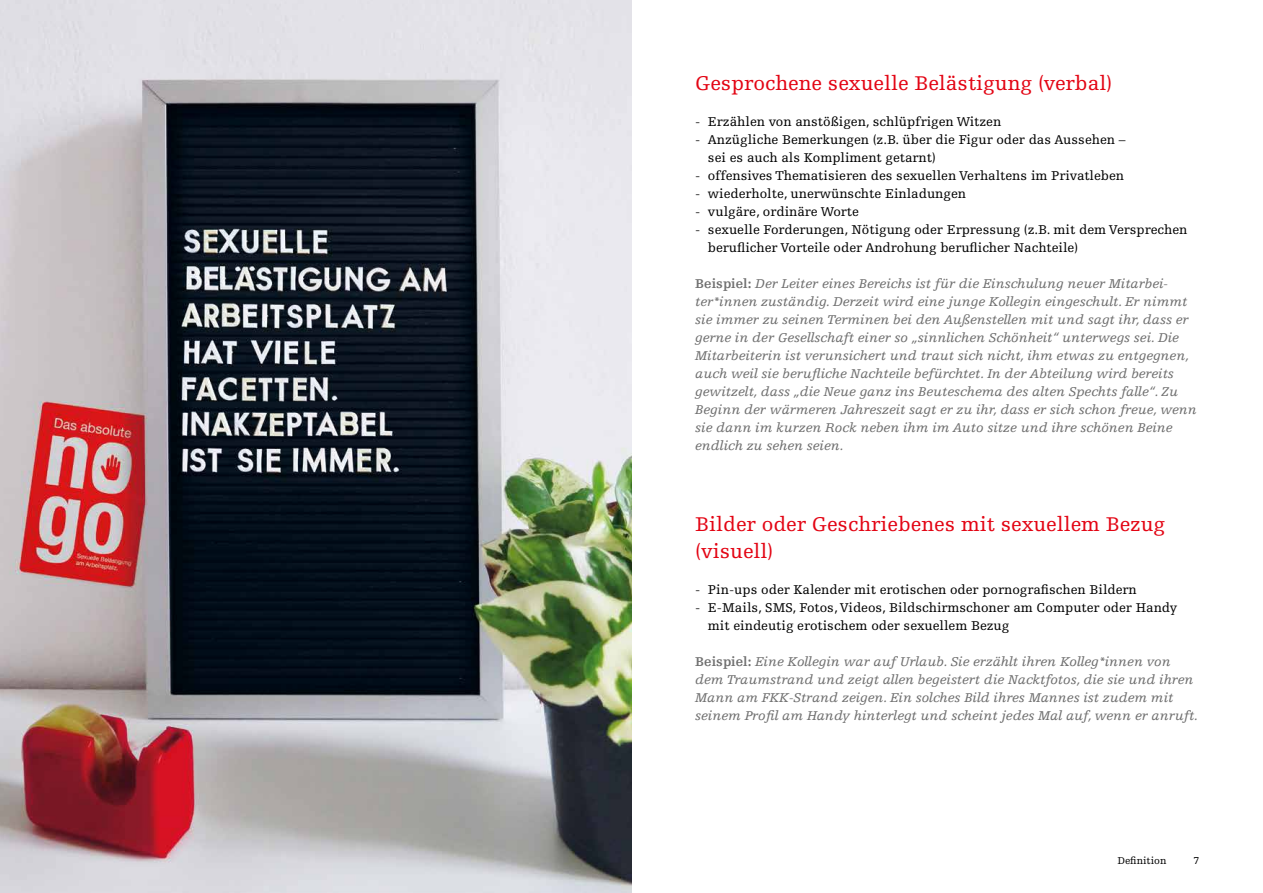
<style>
.page{position:relative;width:1263px;height:893px;background:#fff}
.page>*{position:absolute;margin:0;border:0;box-sizing:border-box;transform-origin:0 0}
.t1{font:21px/27px "Egyptienne F";color:#e30413}
.t2{font:italic 13.5px/18px "Egyptienne F";color:#6f6f6f}
.t3{font:13.5px/18px "Egyptienne F";color:#000}
.t4{font:10.5px "Egyptienne F";color:#000}
.s1{font-weight:700;font-style:normal}
</style>
<div class="page">
<img style="left:0;top:0;width:631px;height:893px">
<h3 class="t1" style="left:695px;top:70px;width:419px">Gesprochene sexuelle Belästigung (verbal)</h3>
<p class="t3" style="left:695px;top:113px;width:308px">- Erzählen von anstößigen, schlüpfrigen Witzen</p>
<p class="t3" style="left:695px;top:131px;width:432px">- Anzügliche Bemerkungen (z.B. über die Figur oder das Aussehen –</p>
<p class="t3" style="left:708px;top:149px;width:229px">sei es auch als Kompliment getarnt)</p>
<p class="t3" style="left:695px;top:167px;width:430px">- offensives Thematisieren des sexuellen Verhaltens im Privatleben</p>
<p class="t3" style="left:695px;top:185px;width:272px">- wiederholte, unerwünschte Einladungen</p>
<p class="t3" style="left:695px;top:203px;width:165px">- vulgäre, ordinäre Worte</p>
<p class="t3" style="left:708px;top:221px;width:481px;text-indent:-13px">- sexuelle Forderungen, Nötigung oder Erpressung (z.B. mit dem Versprechen beruficher Vorteile oder Androhung beruficher Nachteile)</p>
<p class="t2" style="left:695px;top:275px;width:503px"><span class="s1">Beispiel:</span> Der Leiter eines Bereichs ist für die Einschulung neuer Mitarbei&shy;ter*innen zuständig. Derzeit wird eine junge Kollegin eingeschult. Er nimmt sie immer zu seinen Terminen bei den Außenstellen mit und sagt ihr, dass er gerne in der Gesellschaft einer so „sinnlichen Schönheit“ unterwegs sei. Die Mitarbeiterin ist verunsichert und traut sich nicht, ihm etwas zu entgegnen, auch weil sie berufiche Nachteile befürchtet. In der Abteilung wird bereits gewitzelt, dass „die Neue ganz ins Beuteschema des alten Spechts falle“. Zu Beginn der wärmeren Jahreszeit sagt er zu ihr, dass er sich schon freue, wenn sie dann im kurzen Rock neben ihm im Auto sitze und ihre schönen Beine endlich zu sehen seien.</p>
<h3 class="t1" style="left:695px;top:511px;width:471px">Bilder oder Geschriebenes mit sexuellem Bezug (visuell)</h3>
<p class="t3" style="left:695px;top:581px;width:443px">- Pin-ups oder Kalender mit erotischen oder pornografschen Bildern</p>
<p class="t3" style="left:708px;top:599px;width:471px;text-indent:-13px">- E-Mails, SMS, Fotos, Videos, Bildschirmschoner am Computer oder Handy mit eindeutig erotischem oder sexuellem Bezug</p>
<p class="t2" style="left:695px;top:653px;width:504px"><span class="s1">Beispiel:</span> Eine Kollegin war aufUrlaub. Sie erzählt ihren Kolleg*innen von dem Traumstrand und zeigt allen begeistert die Nacktfotos, die sie und ihren Mann am FKK-Strand zeigen. Ein solches Bild ihres Mannes ist zudem mit seinem Profl am Handy hinterlegt und scheint jedes Mal auf, wenn er anruft.</p>
<p class="t4" style="left:1117px;top:855px;width:51px">Defnition</p>
<p class="t4" style="left:1193px;top:855px;width:7px">7</p>
</div>
